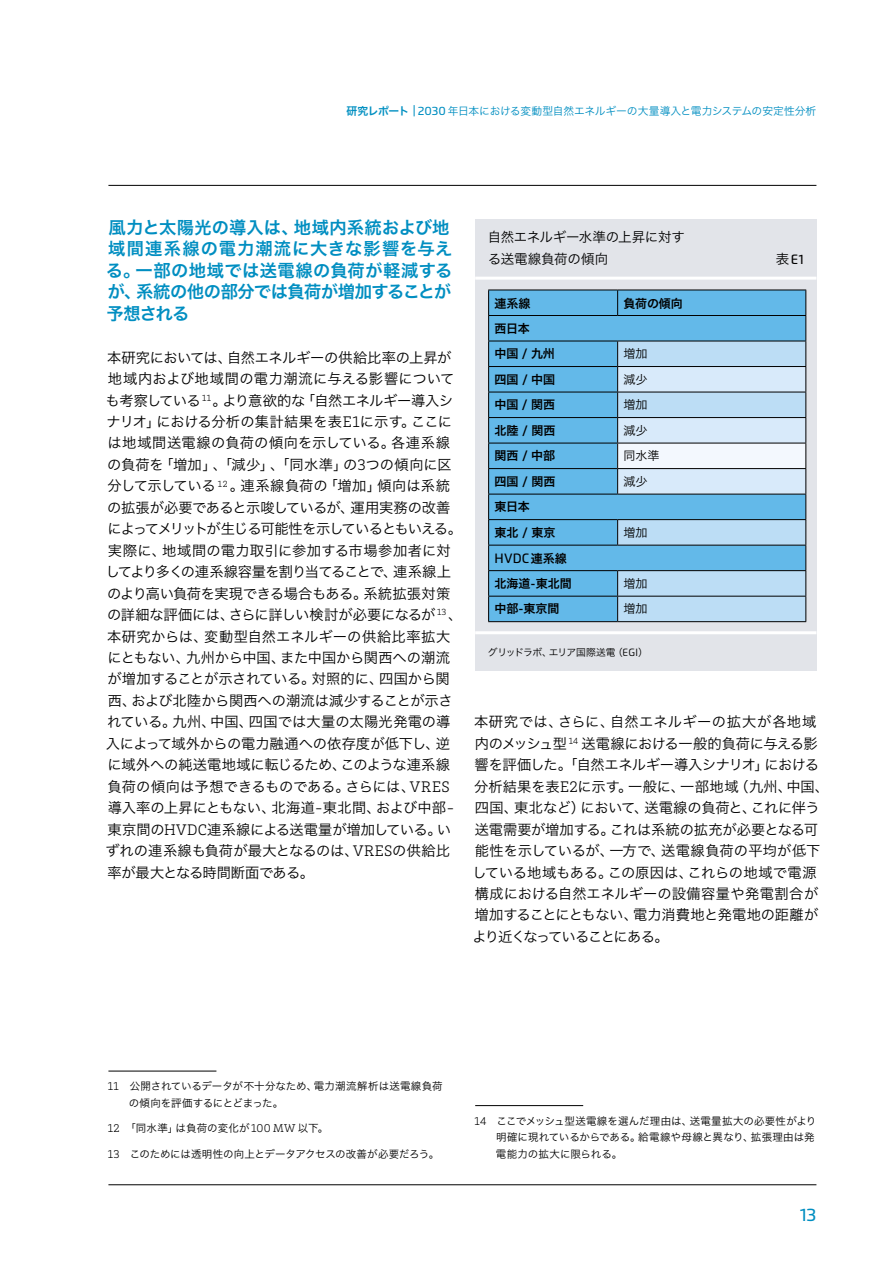
<style>
.page{position:relative;width:893px;height:1263px;background:#fff}
.page>*{position:absolute;margin:0;border:0;box-sizing:border-box;transform-origin:0 0}
.t1{font:500 18px "Flexo";color:#008ec1}
.jap_b1_head_2{font:17.25px/21.5px "Hira Kaku Pro N W6";letter-spacing:.015em;color:#008ec1}
.jap_b1{font:14.25px/21.5px "Hira Kaku Pro N W3";letter-spacing:-.01em;color:#000}
.Diagramm_Head_1{font:13.5px/21.5px "Hira Kaku Pro N W3";letter-spacing:-.025em;color:#000}
.jap_Tabelle_Head_1{font:500 13.5px "Flexo";color:#000}
.Diagramm_Head_1-2{font:500 13.5px "Flexo";color:#000}
.jap_Tabelle_Head_1-2{font:12px "Hira Kaku Pro N W6";color:#000}
.jap_Tabelle_Bodytext{font:12px "Hira Kaku Pro N W3";color:#000}
.t2{font:10.8px "Hira Kaku Pro N W3";letter-spacing:-.02em;color:#008ec1}
.jap_fn{font:10.5px/16.5px "Hira Kaku Pro N W3";letter-spacing:-.005em;color:#000}
.jap_fn-2{font:10.5px "Hira Kaku Pro N W3";letter-spacing:.015em;color:#000}
.Diagramm_Fussnote{font:9.75px "Hira Kaku Pro N W3";letter-spacing:-.05em;color:#000}
.s1{font-family:"Hira Kaku Pro N W6";color:#008fc1}
.s2{font-family:"Flexo";font-weight:500;font-size:12px}
.s3{font-family:"Brix Slab";font-weight:300;font-size:15.75px}
.s4{font-family:"Flexo";font-weight:600;font-size:13.2px}
.s5{font-family:"Hira Kaku Pro N W6";font-weight:400;font-size:12px}
.s6{font-family:"Flexo";font-size:10.5px}
.s7{font-family:"Hira Kaku Pro N W3";font-weight:400}
.s8{font-family:"Brix Slab";font-weight:300;font-size:11.55px}
</style>
<div class="page">
<hr style="left:108px;top:1184px;width:708px;height:1px;background:#000">
<hr style="left:108px;top:185px;width:708px;height:1px;background:#000">
<hr style="left:475px;top:1105px;width:108px;height:1px;background:#000">
<hr style="left:108px;top:1071px;width:108px;height:1px;background:#000">
<div style="left:475px;top:227px;width:341px;height:414px;background:#e2e4e9"></div>
<div style="left:475px;top:219px;width:341px;height:51px;background:#e2e4e9"></div>
<hr style="left:475px;top:277px;width:341px;height:3px;background:#fff">
<div style="left:489px;top:291px;width:128px;height:330px;background:#63b9e9"></div>
<hr style="left:488px;top:290px;width:130px;height:1px;background:#000">
<hr style="left:488px;top:315px;width:130px;height:1px;background:#000">
<hr style="left:488px;top:341px;width:130px;height:1px;background:#000">
<hr style="left:488px;top:366px;width:130px;height:1px;background:#000">
<hr style="left:488px;top:392px;width:130px;height:1px;background:#000">
<hr style="left:488px;top:417px;width:130px;height:1px;background:#000">
<hr style="left:488px;top:443px;width:130px;height:1px;background:#000">
<hr style="left:488px;top:468px;width:130px;height:1px;background:#000">
<hr style="left:488px;top:494px;width:130px;height:1px;background:#000">
<hr style="left:488px;top:519px;width:130px;height:1px;background:#000">
<hr style="left:488px;top:545px;width:130px;height:1px;background:#000">
<hr style="left:488px;top:570px;width:130px;height:1px;background:#000">
<hr style="left:488px;top:596px;width:130px;height:1px;background:#000">
<hr style="left:488px;top:621px;width:130px;height:1px;background:#000">
<hr style="left:618px;top:621px;width:188px;height:1px;background:#000">
<svg style="left:488px;top:290px;width:1px;height:331px"></svg>
<svg style="left:617px;top:290px;width:189px;height:331px;background:#a2cce7"></svg>
<div style="left:475px;top:634px;width:341px;height:36px;background:#e2e4e9"></div>
<hr style="left:475px;top:631px;width:341px;height:3px;background:#fff">
<p class="t2" style="left:346px;top:101px;width:471px"><span class="s1">研究レポート</span> <span class="s2">| 2030</span> 年日本における変動型自然エネルギーの大量導入と電力システムの安定性分析</p>
<p class="jap_b1_head_2" style="left:106px;top:216px;width:348px">風力と太陽光の導入は、地域内系統および地域間連系線の電力潮流に大きな影響を与える。一部の地域では送電線の負荷が軽減するが、系統の他の部分では負荷が増加することが予想される</p>
<p class="jap_b1" style="left:105px;top:346px;width:358px">本研究においては、自然エネルギーの供給比率の上昇が地域内および地域間の電力潮流に与える影響についても考察している <sup>11</sup> 。より意欲的な「自然エネルギー導入シナリオ」における分析の集計結果を表<span class="s3">E1</span>に示す。ここには地域間送電線の負荷の傾向を示している。各連系線の負荷を「増加」、「減少」、「同水準」の<span class="s3">3</span>つの傾向に区分して示している <sup>12</sup> 。連系線負荷の「増加」傾向は系統の拡張が必要であると示唆しているが、運用実務の改善によってメリットが生じる可能性を示しているともいえる。実際に、地域間の電力取引に参加する市場参加者に対してより多くの連系線容量を割り当てることで、連系線上のより高い負荷を実現できる場合もある。系統拡張対策の詳細な評価には、さらに詳しい検討が必要になるが <sup>13</sup> 、本研究からは、変動型自然エネルギーの供給比率拡大にともない、九州から中国、また中国から関西への潮流が増加することが示されている。対照的に、四国から関西、および北陸から関西への潮流は減少することが示されている。九州、中国、四国では大量の太陽光発電の導入によって域外からの電力融通への依存度が低下し、逆に域外への純送電地域に転じるため、このような連系線負荷の傾向は予想できるものである。さらには、<span class="s3">VRES</span>導入率の上昇にともない、北海道<span class="s3">-</span>東北間、および中部<span class="s3">-</span>東京間の<span class="s3">HVDC</span>連系線による送電量が増加している。いずれの連系線も負荷が最大となるのは、<span class="s3">VRES</span>の供給比率が最大となる時間断面である。</p>
<p class="Diagramm_Head_1" style="left:488px;top:226px;width:199px">自然エネルギー水準の上昇に対する送電線負荷の傾向</p>
<p class="jap_Tabelle_Head_1-2" style="left:495px;top:293px;width:37px">連系線</p>
<p class="jap_Tabelle_Head_1-2" style="left:623px;top:293px;width:61px">負荷の傾向</p>
<p class="jap_Tabelle_Head_1-2" style="left:495px;top:317px;width:37px">西日本</p>
<p class="jap_Tabelle_Head_1-2" style="left:494px;top:343px;width:62px">中国 <span class="s4">/</span> 九州</p>
<p class="jap_Tabelle_Bodytext" style="left:624px;top:343px;width:25px">増加</p>
<p class="jap_Tabelle_Head_1-2" style="left:495px;top:368px;width:62px">四国 <span class="s4">/</span> 中国</p>
<p class="jap_Tabelle_Bodytext" style="left:624px;top:368px;width:25px">減少</p>
<p class="jap_Tabelle_Head_1-2" style="left:494px;top:394px;width:62px">中国 <span class="s4">/</span> 関西</p>
<p class="jap_Tabelle_Bodytext" style="left:624px;top:394px;width:25px">増加</p>
<p class="jap_Tabelle_Head_1-2" style="left:495px;top:419px;width:62px">北陸 <span class="s4">/</span> 関西</p>
<p class="jap_Tabelle_Bodytext" style="left:624px;top:420px;width:25px">減少</p>
<p class="jap_Tabelle_Head_1-2" style="left:495px;top:445px;width:62px">関西 <span class="s4">/</span> 中部</p>
<p class="jap_Tabelle_Bodytext" style="left:623px;top:445px;width:37px">同水準</p>
<p class="jap_Tabelle_Head_1-2" style="left:495px;top:470px;width:62px">四国 <span class="s4">/</span> 関西</p>
<p class="jap_Tabelle_Bodytext" style="left:624px;top:471px;width:25px">減少</p>
<p class="jap_Tabelle_Head_1-2" style="left:495px;top:496px;width:37px">東日本</p>
<p class="jap_Tabelle_Head_1-2" style="left:495px;top:521px;width:62px">東北 <span class="s4">/</span> 東京</p>
<p class="jap_Tabelle_Bodytext" style="left:624px;top:522px;width:25px">増加</p>
<p class="jap_Tabelle_Head_1" style="left:495px;top:550px;width:74px">HVDC<span class="s5">連系線</span></p>
<p class="jap_Tabelle_Head_1-2" style="left:495px;top:572px;width:79px">北海道<span class="s4">-</span>東北間</p>
<p class="jap_Tabelle_Bodytext" style="left:624px;top:573px;width:25px">増加</p>
<p class="jap_Tabelle_Head_1-2" style="left:494px;top:598px;width:67px">中部<span class="s4">-</span>東京間</p>
<p class="jap_Tabelle_Bodytext" style="left:624px;top:598px;width:25px">増加</p>
<p class="Diagramm_Fussnote" style="left:488px;top:643px;width:161px">グリッドラボ、エリア国際送電（<span class="s6">EGI</span>）</p>
<p class="Diagramm_Head_1-2" style="left:776px;top:251px;width:29px"><span class="s7">表</span>E1</p>
<p class="jap_b1" style="left:472px;top:710px;width:358px">本研究では、さらに、自然エネルギーの拡大が各地域内のメッシュ型 <sup>14</sup> 送電線における一般的負荷に与える影響を評価した。「自然エネルギー導入シナリオ」における分析結果を表<span class="s3">E2</span>に示す。一般に、一部地域（九州、中国、四国、東北など）において、送電線の負荷と、これに伴う送電需要が増加する。これは系統の拡充が必要となる可能性を示しているが、一方で、送電線負荷の平均が低下している地域もある。この原因は、これらの地域で電源構成における自然エネルギーの設備容量や発電割合が増加することにともない、電力消費地と発電地の距離がより近くなっていることにある。</p>
<p class="jap_fn" style="left:129px;top:1077px;width:315px;text-indent:-21px"><span class="s8">11</span> 公開されているデータが不十分なため、電力潮流解析は送電線負荷の傾向を評価するにとどまった。</p>
<p class="jap_fn-2" style="left:108px;top:1119px;width:222px"><span class="s8">12</span> 「同水準」は負荷の変化が <span class="s8">100 MW</span> 以下。</p>
<p class="jap_fn" style="left:108px;top:1145px;width:333px"><span class="s8">13</span> このためには透明性の向上とデータアクセスの改善が必要だろう。</p>
<p class="jap_fn" style="left:496px;top:1112px;width:322px;text-indent:-21px"><span class="s8">14</span> ここでメッシュ型送電線を選んだ理由は、送電量拡大の必要性がより明確に現れているからである。給電線や母線と異なり、拡張理由は発電能力の拡大に限られる。</p>
<p class="t1" style="left:800px;top:1203px;width:18px">13</p>
</div>
